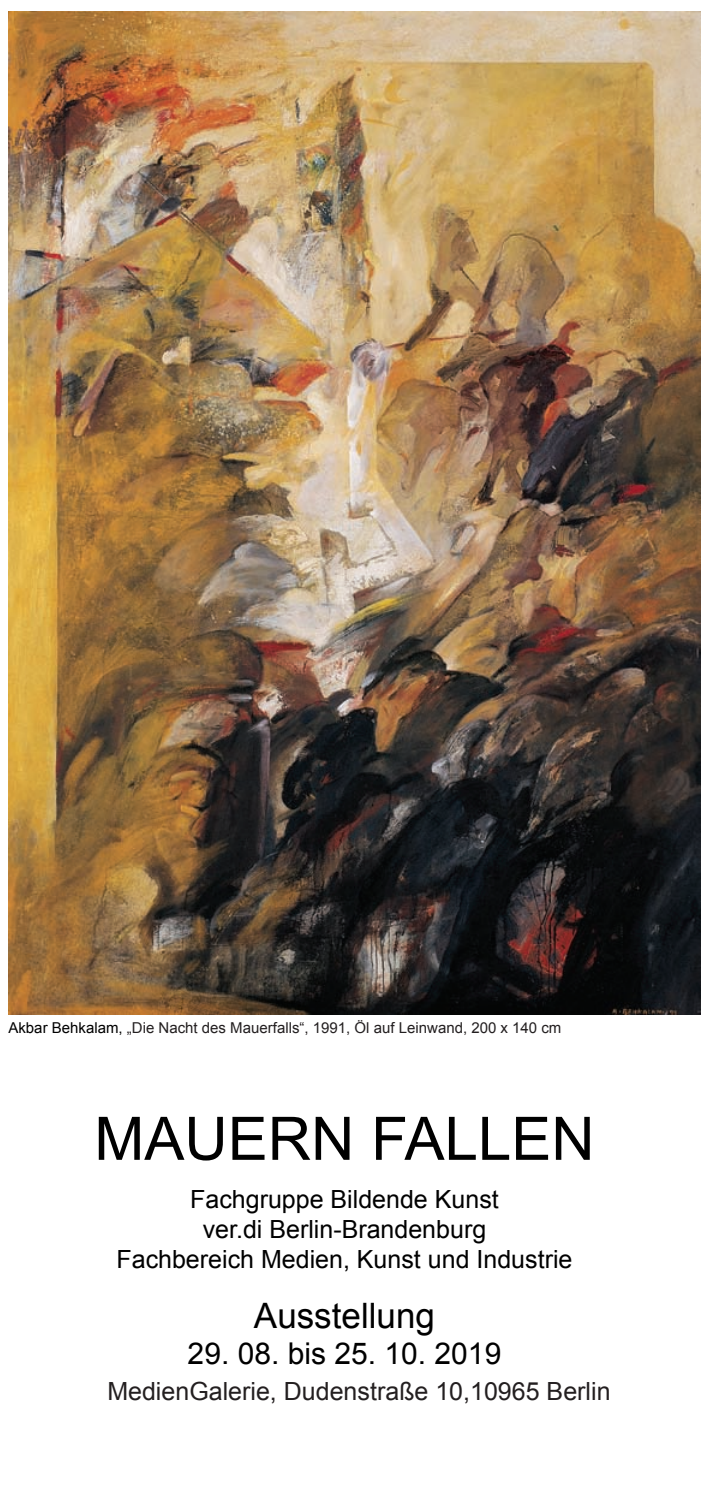
<style>
.page{position:relative;width:709px;height:1489px;background:#fff}
.page>*{position:absolute;margin:0;border:0;box-sizing:border-box;transform-origin:0 0}
.t1{font:60px "Arial";color:#000}
.t2{font:35px "Arial";color:#000}
.t3{font:30px "Arial";color:#000}
.t4{font:25px/30px "Arial";color:#000;text-align:center}
.t5{font:25px "Arial";color:#231f20}
.t6{font:15px "Arial";color:#231f20}
.s1{color:#000}
.s2{font-size:30px;color:#fff}
</style>
<div class="page">
<img style="left:8px;top:12px;width:692px;height:1002px">
<p class="t6" style="left:8px;top:1017px;width:554px"><span class="s1">Akbar Behkalam,</span> „Die Nacht des Mauerfalls“, 1991, Öl auf Leinwand, 200 x 140 cm</p>
<h1 class="t1" style="left:94px;top:1099px;width:502px">MAUERN FALLEN</h1>
<p class="t4" style="left:116px;top:1184px;width:457px">Fachgruppe Bildende Kunst<br>ver.di Berlin-Brandenburg<br>Fachbereich Medien, Kunst und Industrie</p>
<h2 class="t2" style="left:254px;top:1292px;width:182px">Ausstellung</h2>
<p class="t3" style="left:188px;top:1333px;width:315px">29. 08. bis 25. 10. 2019</p>
<p class="t5" style="left:107px;top:1374px;width:531px">MedienGalerie, Dudenstraße 10,10965 Berlin<span class="s2">e-</span></p>
</div>
